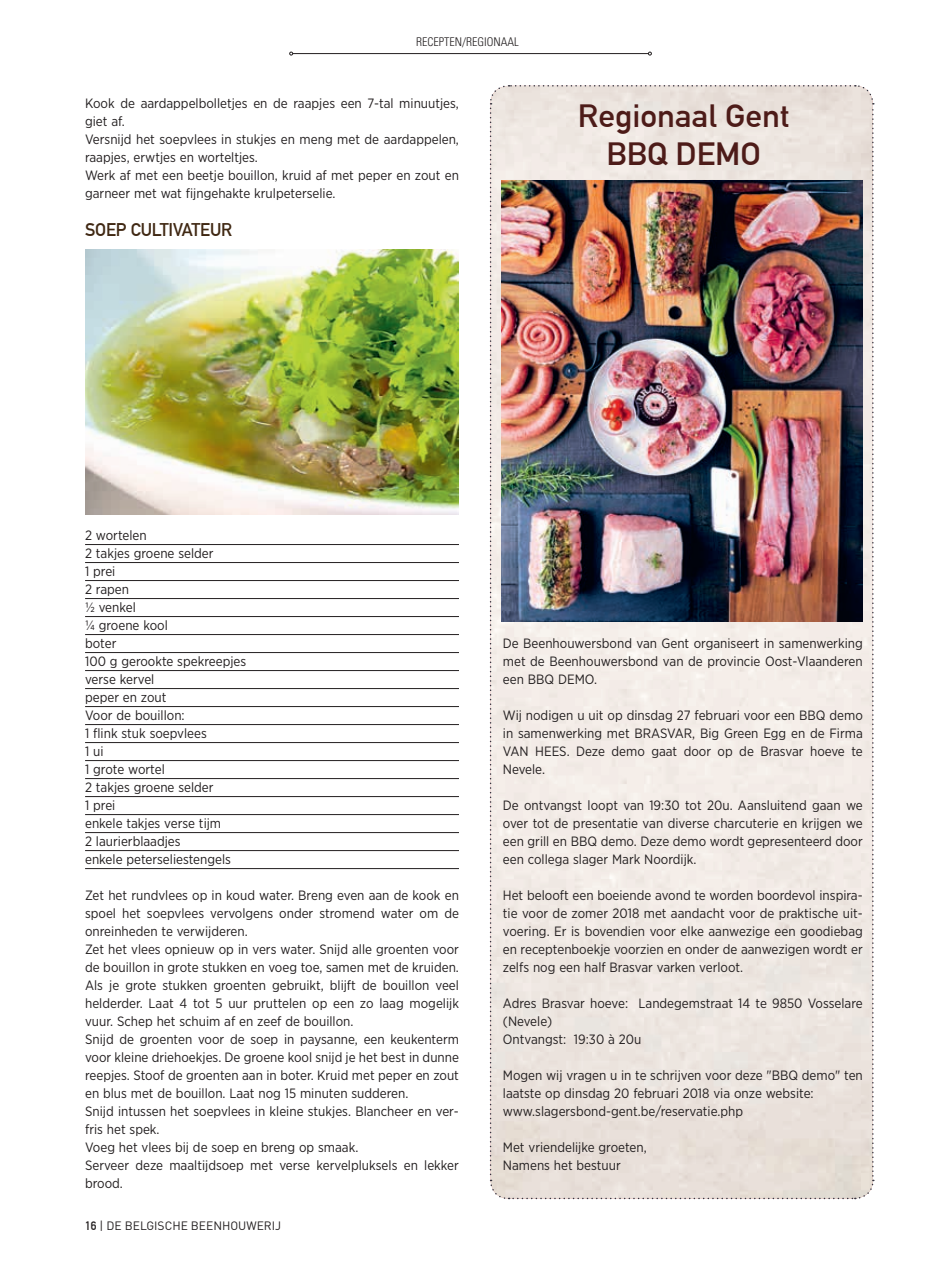
<style>
.page{position:relative;width:936px;height:1263px;background:#fff}
.page>*{position:absolute;margin:0;border:0;box-sizing:border-box;transform-origin:0 0}
.t1{font:700 31.5px/37.8px "DIN Alternate";color:#4d1b18;text-align:center;scale:1.06 1}
.t2{font:700 18px "DIN Alternate";letter-spacing:-.01em;color:#402813}
.t3{font:13.5px/18px "Gotham Narrow";color:#231f20}
.t4{font:12px "DIN";color:#231f20}
.t5{font:300 condensed 12px "Univers LT Std";color:#231f20}
.s1{font-family:"DIN Alternate";font-weight:700}
</style>
<div class="page">
<hr style="left:85px;top:544px;width:374px;height:1px;background:#231f20">
<hr style="left:85px;top:562px;width:374px;height:1px;background:#231f20">
<hr style="left:85px;top:580px;width:374px;height:1px;background:#231f20">
<hr style="left:85px;top:598px;width:374px;height:1px;background:#231f20">
<hr style="left:85px;top:616px;width:374px;height:1px;background:#231f20">
<hr style="left:85px;top:634px;width:374px;height:1px;background:#231f20">
<hr style="left:85px;top:652px;width:374px;height:1px;background:#231f20">
<hr style="left:85px;top:670px;width:374px;height:1px;background:#231f20">
<hr style="left:85px;top:688px;width:374px;height:1px;background:#231f20">
<hr style="left:85px;top:706px;width:374px;height:1px;background:#231f20">
<hr style="left:85px;top:724px;width:374px;height:1px;background:#231f20">
<hr style="left:85px;top:742px;width:374px;height:1px;background:#231f20">
<hr style="left:85px;top:760px;width:374px;height:1px;background:#231f20">
<hr style="left:85px;top:778px;width:374px;height:1px;background:#231f20">
<hr style="left:85px;top:796px;width:374px;height:1px;background:#231f20">
<hr style="left:85px;top:814px;width:374px;height:1px;background:#231f20">
<hr style="left:85px;top:832px;width:374px;height:1px;background:#231f20">
<hr style="left:85px;top:850px;width:374px;height:1px;background:#231f20">
<hr style="left:85px;top:868px;width:374px;height:1px;background:#231f20">
<img style="left:85px;top:250px;width:373px;height:264px">
<svg style="left:489px;top:85px;width:385px;height:1115px;background:#ede6e1"></svg>
<img style="left:501px;top:181px;width:361px;height:440px">
<hr style="left:293px;top:53px;width:355px;height:1px;background:#231f20">
<p class="t5" style="left:416px;top:35px;width:104px">RECEPTEN/REGIONAAL</p>
<p class="t3" style="left:85px;top:94px;width:375px">Kook de aardappelbolletjes en de raapjes een 7-tal minuutjes, giet af.<br>Versnijd het soepvlees in stukjes en meng met de aardappelen, raapjes, erwtjes en worteltjes.<br>Werk af met een beetje bouillon, kruid af met peper en zout en garneer met wat fijngehakte krulpeterselie.</p>
<h2 class="t2" style="left:85px;top:215px;width:149px">SOEP CULTIVATEUR</h2>
<h1 class="t1" style="left:578px;top:95px;width:201px">Regionaal Gent<br>BBQ DEMO</h1>
<p class="t3" style="left:85px;top:526px;width:163px">2 wortelen<br>2 takjes groene selder<br>1 prei<br>2 rapen<br>½ venkel<br>¼ groene kool<br>boter<br>100 g gerookte spekreepjes verse kervel<br>peper en zout<br>Voor de bouillon:<br>1 flink stuk soepvlees<br>1 ui<br>1 grote wortel<br>2 takjes groene selder<br>1 prei<br>enkele takjes verse tijm<br>2 laurierblaadjes<br>enkele peterseliestengels</p>
<p class="t3" style="left:85px;top:886px;width:375px">Zet het rundvlees op in koud water. Breng even aan de kook en spoel het soepvlees vervolgens onder stromend water om de onreinheden te verwijderen.<br>Zet het vlees opnieuw op in vers water. Snijd alle groenten voor de bouillon in grote stukken en voeg toe, samen met de kruiden.<br>Als je grote stukken groenten gebruikt, blijft de bouillon veel helderder. Laat 4 tot 5 uur pruttelen op een zo laag mogelijk vuur. Schep het schuim af en zeef de bouillon.<br>Snijd de groenten voor de soep in paysanne, een keukenterm voor kleine driehoekjes. De groene kool snijd je het best in dunne reepjes. Stoof de groenten aan in boter. Kruid met peper en zout en blus met de bouillon. Laat nog 15 minuten sudderen.<br>Snijd intussen het soepvlees in kleine stukjes. Blancheer en ver&shy;fris het spek.<br>Voeg het vlees bij de soep en breng op smaak.<br>Serveer deze maaltijdsoep met verse kervelpluksels en lekker brood.</p>
<p class="t4" style="left:85px;top:1218px;width:198px"><span class="s1">16</span> | DE BELGISCHE BEENHOUWERIJ</p>
<p class="t3" style="left:503px;top:634px;width:361px;text-align:justify">De Beenhouwersbond van Gent organiseert in samenwerking met de Beenhouwersbond van de provincie Oost-Vlaanderen een BBQ DEMO.</p>
<p class="t3" style="left:503px;top:706px;width:361px;text-align:justify">Wij nodigen u uit op dinsdag 27 februari voor een BBQ demo in samenwerking met BRASVAR, Big Green Egg en de Firma VAN HEES. Deze demo gaat door op de Brasvar hoeve te Nevele.</p>
<p class="t3" style="left:503px;top:796px;width:361px;text-align:justify">De ontvangst loopt van 19:30 tot 20u. Aansluitend gaan we over tot de presentatie van diverse charcuterie en krijgen we een grill en BBQ demo. Deze demo wordt gepresenteerd door een collega slager Mark Noordijk.</p>
<p class="t3" style="left:503px;top:886px;width:361px;text-align:justify">Het belooft een boeiende avond te worden boordevol inspira&shy;tie voor de zomer 2018 met aandacht voor de praktische uit&shy;voering. Er is bovendien voor elke aanwezige een goodiebag en receptenboekje voorzien en onder de aanwezigen wordt er zelfs nog een half Brasvar varken verloot.</p>
<p class="t3" style="left:503px;top:994px;width:361px">Adres Brasvar hoeve: Landegemstraat 14 te 9850 Vosselare (Nevele)<br>Ontvangst: 19:30 à 20u</p>
<p class="t3" style="left:503px;top:1066px;width:361px">Mogen wij vragen u in te schrijven voor deze "BBQ demo" ten laatste op dinsdag 20 februari 2018 via onze website: www.slagersbond-gent.be/reservatie.php</p>
<p class="t3" style="left:503px;top:1138px;width:145px">Met vriendelijke groeten,<br>Namens het bestuur</p>
</div>
